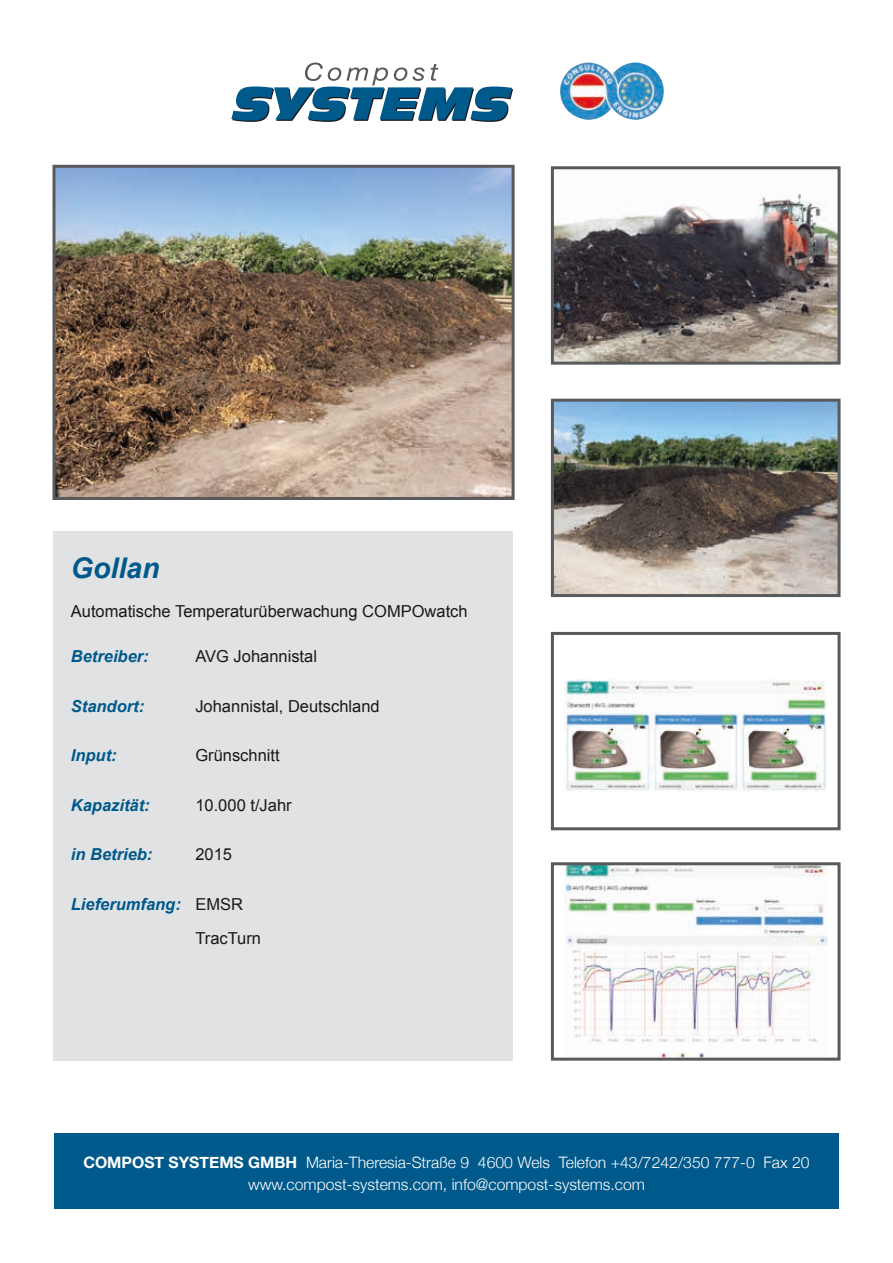
<style>
.page{position:relative;width:893px;height:1263px;background:#fff}
.page>*{position:absolute;margin:0;border:0;box-sizing:border-box;transform-origin:0 0}
.t1{font:italic 700 28.5px "Arial";color:#00598b}
.t2{font:16.5px "Arial";color:#1b181c}
.t3{font:italic 700 16.5px/34.5px "Arial";color:#00598b}
.t4{font:300 15.75px/22.5px "Helvetica Neue";color:#fff;text-align:center}
.s1{font-weight:400;font-style:normal;color:#1b181c}
.s2{font-weight:700}
</style>
<div class="page">
<div style="left:53px;top:531px;width:459px;height:530px;background:#e1e2e3"></div>
<svg style="left:231px;top:63px;width:282px;height:59px"></svg>
<div style="left:54px;top:1133px;width:785px;height:76px;background:#00598b"></div>
<img style="left:560px;top:63px;width:104px;height:57px">
<img style="left:555px;top:193px;width:281px;height:168px">
<div style="left:551px;top:166px;width:289px;height:199px;border:3px solid #595a5b"></div>
<img style="left:555px;top:403px;width:281px;height:190px">
<div style="left:551px;top:399px;width:289px;height:198px;border:3px solid #595a5b"></div>
<img style="left:565px;top:680px;width:262px;height:111px">
<div style="left:551px;top:632px;width:289px;height:198px;border:3px solid #595a5b"></div>
<img style="left:565px;top:866px;width:263px;height:191px">
<div style="left:551px;top:862px;width:289px;height:199px;border:3px solid #595a5b"></div>
<img style="left:56px;top:169px;width:455px;height:327px">
<div style="left:52px;top:165px;width:463px;height:335px;border:3px solid #595a5b"></div>
<h1 class="t1" style="left:71px;top:549px;width:90px">Gollan</h1>
<p class="t2" style="left:71px;top:601px;width:398px">Automatische Temperaturüberwachung COMPOwatch</p>
<p class="t3" style="left:71px;top:640px;width:79px">Betreiber:</p>
<p class="t2" style="left:195px;top:646px;width:123px">AVG Johannistal</p>
<p class="t3" style="left:71px;top:689px;width:75px">Standort:</p>
<p class="t2" style="left:195px;top:695px;width:186px">Johannistal, Deutschland</p>
<p class="t3" style="left:71px;top:739px;width:47px">Input:</p>
<p class="t2" style="left:195px;top:745px;width:86px">Grünschnitt</p>
<p class="t3" style="left:71px;top:788px;width:80px">Kapazität:</p>
<p class="t2" style="left:195px;top:794px;width:98px">10.000 t/Jahr</p>
<p class="t3" style="left:71px;top:838px;width:83px">in Betrieb:</p>
<p class="t2" style="left:195px;top:844px;width:38px">2015</p>
<p class="t3" style="left:195px;top:887px;width:67px;text-indent:-124px">Lieferumfang: <span class="s1">EMSR<br>TracTurn</span></p>
<p class="t4" style="left:83px;top:1150px;width:728px"><span class="s2">COMPOST SYSTEMS GMBH</span> Maria-Theresia-Straße 9 4600 Wels Telefon +43/7242/350 777-0 Fax 20 www.compost-systems.com, info@compost-systems.com</p>
</div>
